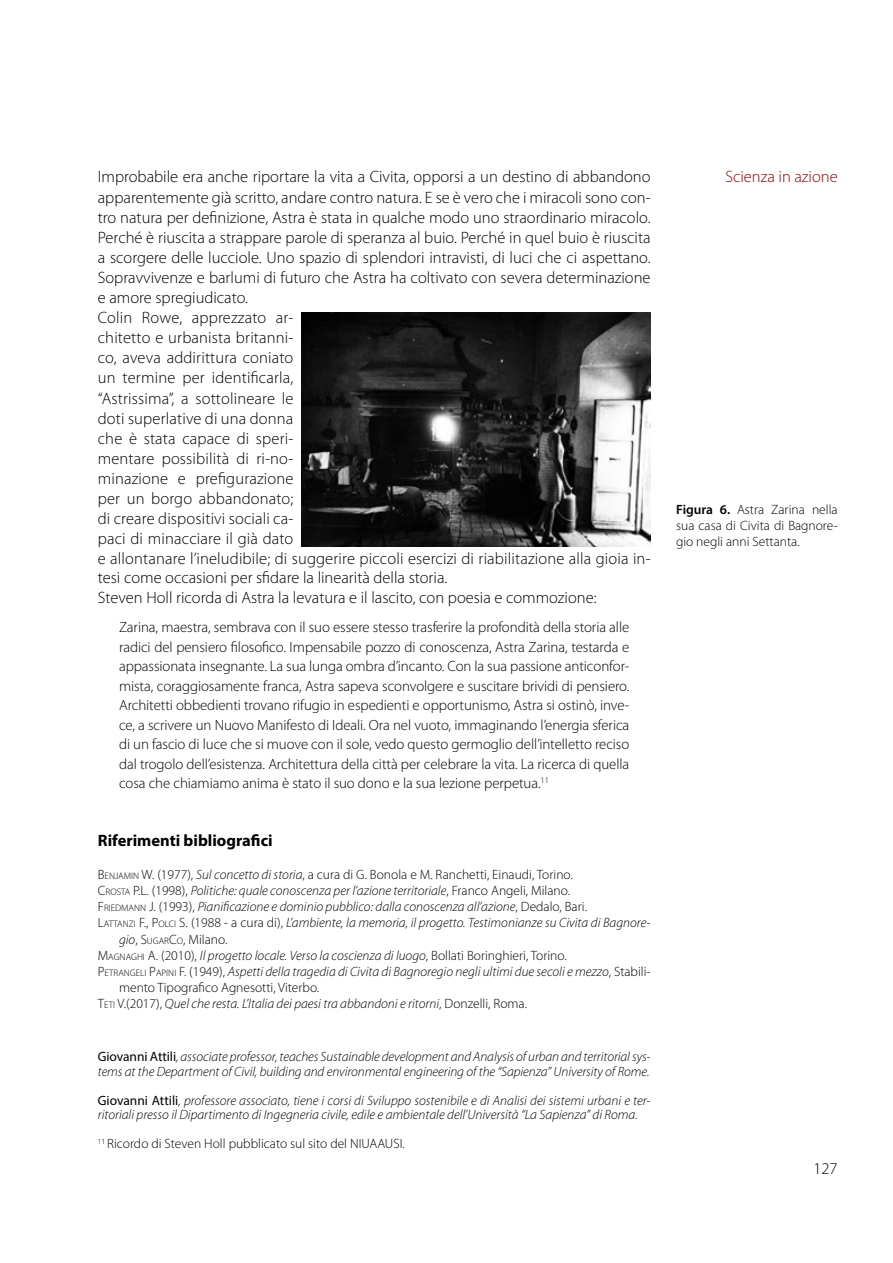
<style>
.page{position:relative;width:893px;height:1263px;background:#fff}
.page>*{position:absolute;margin:0;border:0;box-sizing:border-box;transform-origin:0 0}
.t1{font:300 16.5px/20px "Myriad Pro";color:#000}
.t2{font:700 16.5px "Myriad Pro";color:#000}
.t3{font:300 16.5px "Myriad Pro";color:#950000}
.t4{font:300 14.85px/19.5px "Myriad Pro";letter-spacing:-.005em;color:#000;text-align:justify}
.t5{font:italic 300 13.5px/14.4px "Myriad Pro";color:#000}
.t6{font:300 13.5px/16.2px "Myriad Pro";color:#000;text-align:justify}
.s1{font-style:inherit}
.s2{font-size:9.45px}
.s3{font-style:italic}
.s4{font-style:normal}
.s5{font-style:normal;font-size:9.45px}
.s6{font-weight:400;font-style:normal}
.s7{font-weight:600}
</style>
<div class="page">
<img style="left:302px;top:313px;width:349px;height:233px">
<p class="t1" style="left:98px;top:167px;width:554px">Improbabile era anche riportare la vita a Civita, opporsi a un destino di abbandono apparentemente già scritto, andare contro natura. E se è vero che i miracoli sono con&shy;tro natura per definizione, Astra è stata in qualche modo uno straordinario miracolo.<br>Perché è riuscita a strappare parole di speranza al buio. Perché in quel buio è riuscita a scorgere delle lucciole. Uno spazio di splendori intravisti, di luci che ci aspettano.<br>Sopravvivenze e barlumi di futuro che Astra ha coltivato con severa determinazione e amore spregiudicato.<br>Colin Rowe, apprezzato ar-<br>chitetto e urbanista britanni-<br>co, aveva addirittura coniato<br>un termine per identificarla,<br>“Astrissima”, a sottolineare le<br>doti superlative di una donna<br>che è stata capace di speri-<br>mentare possibilità di ri-no-<br>minazione e prefigurazione<br>per un borgo abbandonato;<br>di creare dispositivi sociali ca-<br>paci di minacciare il già dato<br>e allontanare l’ineludibile; di suggerire piccoli esercizi di riabilitazione alla gioia in&shy;tesi come occasioni per sfidare la linearità della storia.<br>Steven Holl ricorda di Astra la levatura e il lascito, con poesia e commozione:</p>
<p class="t4" style="left:119px;top:618px;width:512px">Zarina, maestra, sembrava con il suo essere stesso trasferire la profondità della storia alle radici del pensiero filosofico. Impensabile pozzo di conoscenza, Astra Zarina, testarda e appassionata insegnante. La sua lunga ombra d’incanto. Con la sua passione anticonfor&shy;mista, coraggiosamente franca, Astra sapeva sconvolgere e suscitare brividi di pensiero.<br>Architetti obbedienti trovano rifugio in espedienti e opportunismo, Astra si ostinò, inve&shy;ce, a scrivere un Nuovo Manifesto di Ideali. Ora nel vuoto, immaginando l’energia sferica di un fascio di luce che si muove con il sole, vedo questo germoglio dell’intelletto reciso dal trogolo dell’esistenza. Architettura della città per celebrare la vita. La ricerca di quella cosa che chiamiamo anima è stato il suo dono e la sua lezione perpetua.<sup>11</sup></p>
<p class="t2" style="left:98px;top:830px;width:176px">Riferimenti bibliografici</p>
<p class="t6" style="left:98px;top:866px;width:477px"><span class="s1">B</span><span class="s2">ENJAMIN</span> <span class="s1">W.</span> (1977), <span class="s3">Sul concetto di storia</span>, a cura di G. Bonola e M. Ranchetti, Einaudi, Torino.</p>
<p class="t5" style="left:98px;top:883px;width:474px"><span class="s4">C</span><span class="s5">ROSTA</span> <span class="s4">P.L.</span> <span class="s4">(1998),</span> Politiche: quale conoscenza per l’azione territoriale<span class="s4">, Franco Angeli, Milano.</span></p>
<p class="t5" style="left:98px;top:900px;width:491px"><span class="s4">F</span><span class="s5">RIEDMANN</span> <span class="s4">J.</span> <span class="s4">(1993),</span> Pianificazione e dominio pubblico: dalla conoscenza all’azione<span class="s4">, Dedalo, Bari.</span></p>
<p class="t5" style="left:98px;top:916px;width:554px"><span class="s4">L</span><span class="s5">ATTANZI</span> <span class="s4">F., P</span><span class="s5">OLCI</span> <span class="s4">S.</span> <span class="s4">(1988 - a cura di),</span> L’ambiente, la memoria, il progetto. Testimonianze su Civita di Bagnore-</p>
<p class="t6" style="left:119px;top:931px;width:110px"><span class="s3">gio</span>, <span class="s1">S</span><span class="s2">UGAR</span><span class="s1">C</span><span class="s2">O</span>, Milano.</p>
<p class="t5" style="left:98px;top:948px;width:470px"><span class="s4">M</span><span class="s5">AGNAGHI</span> <span class="s4">A.</span> <span class="s4">(2010),</span> Il progetto locale. Verso la coscienza di luogo<span class="s4">, Bollati Boringhieri, Torino.</span></p>
<p class="t5" style="left:98px;top:964px;width:554px"><span class="s4">P</span><span class="s5">ETRANGELI</span> <span class="s4">P</span><span class="s5">APINI</span> <span class="s4">F.</span> <span class="s4">(1949),</span> Aspetti della tragedia di Civita di Bagnoregio negli ultimi due secoli e mezzo<span class="s4">, Stabili-</span></p>
<p class="t6" style="left:119px;top:980px;width:202px">mento Tipografico Agnesotti, Viterbo.</p>
<p class="t5" style="left:98px;top:997px;width:431px"><span class="s4">T</span><span class="s5">ETI</span> <span class="s4">V.(</span><span class="s4">2017),</span> Quel che resta. L’Italia dei paesi tra abbandoni e ritorni<span class="s4">, Donzelli, Roma.</span></p>
<p class="t5" style="left:98px;top:1050px;width:554px"><span class="s6">Giovanni Attili</span>, associate professor, teaches Sustainable development and Analysis of urban and territorial sys&shy;tems at the Department of Civil, building and environmental engineering of the “Sapienza” University of Rome.</p>
<p class="t5" style="left:98px;top:1093px;width:554px"><span class="s6">Giovanni Attili</span>, professore associato, tiene i corsi di Sviluppo sostenibile e di Analisi dei sistemi urbani e ter&shy;ritoriali presso il Dipartimento di Ingegneria civile, edile e ambientale dell’Università “La Sapienza” di Roma.</p>
<p class="t6" style="left:98px;top:1136px;width:309px"><sup>11</sup> Ricordo di Steven Holl pubblicato sul sito del NIUAAUSI.</p>
<p class="t3" style="left:725px;top:168px;width:114px">Scienza in azione</p>
<p class="t6" style="left:676px;top:502px;width:163px"><span class="s7">Figura 6.</span> Astra Zarina nella sua casa di Civita di Bagnore&shy;gio negli anni Settanta.</p>
<p class="t1" style="left:813px;top:1158px;width:26px">127</p>
</div>
